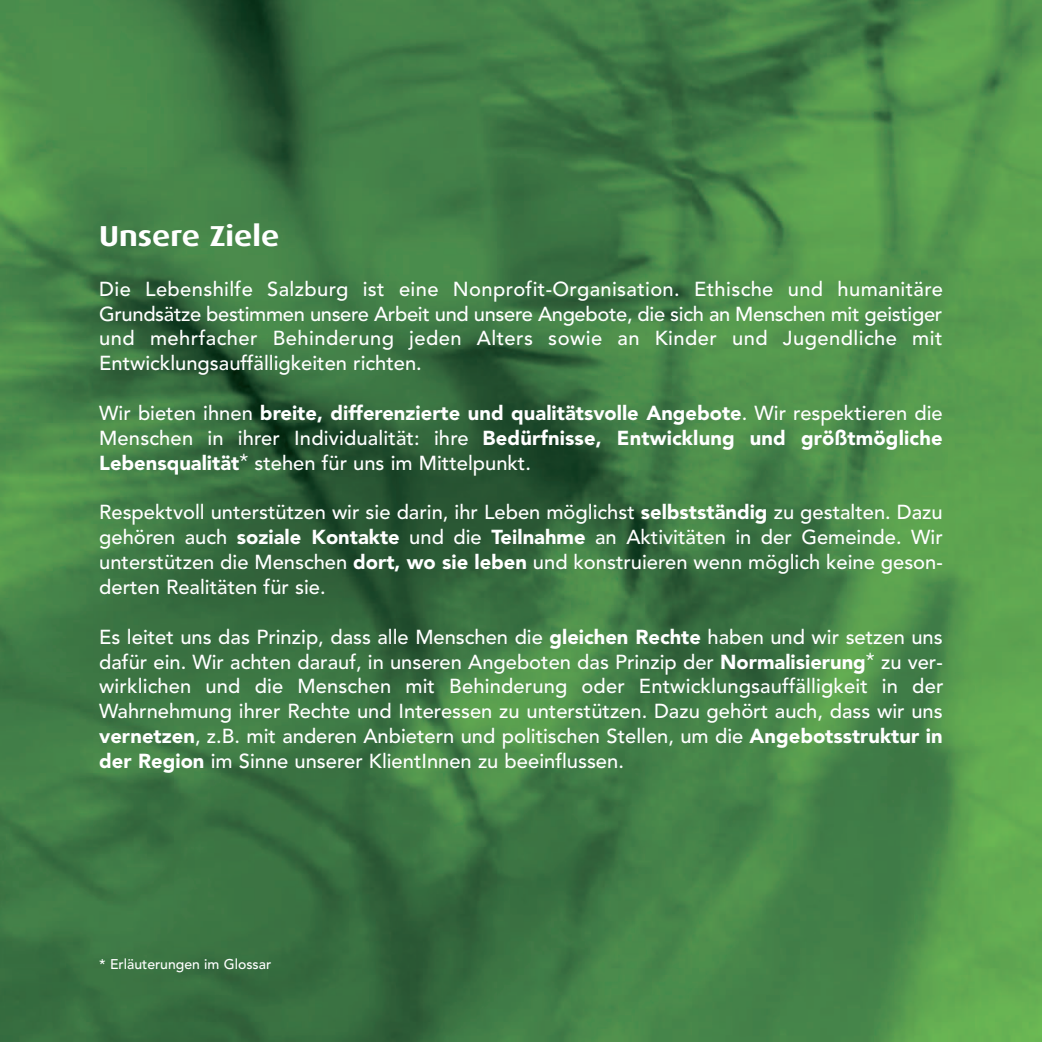
<style>
.page{position:relative;width:1042px;height:1042px;background:#fff}
.page>*{position:absolute;margin:0;border:0;box-sizing:border-box;transform-origin:0 0}
.t1{font:700 28.88px "Dax Wide";color:#fff}
.t2{font:500 20.12px/24.8px "Avenir";color:#fff;text-align:justify}
.t3{font:900 20.12px/24.8px "Avenir";letter-spacing:.01em;color:#fff;text-align:justify}
.t4{font:500 14px "Avenir";color:#fff}
.s1{font-weight:500}
.s2{font-weight:400}
.s3{font-weight:900}
</style>
<div class="page">
<img style="left:0;top:0;width:1042px;height:1042px">
<h1 class="t1" style="left:99px;top:219px;width:182px">Unsere Ziele</h1>
<p class="t2" style="left:99px;top:278px;width:845px">Die Lebenshilfe Salzburg ist eine Nonprofit-Organisation. Ethische und humanitäre Grundsätze bestimmen unsere Arbeit und unsere Angebote, die sich an Menschen mit geistiger und mehrfacher Behinderung jeden Alters sowie an Kinder und Jugendliche mit Entwicklungsauffälligkeiten richten.</p>
<p class="t3" style="left:99px;top:402px;width:845px"><span class="s1">Wir bieten ihnen</span> breite, differenzierte und qualitätsvolle Angebote<span class="s1">. Wir respektieren die Menschen in ihrer Individualität: ihre</span> Bedürfnisse, Entwicklung und größtmögliche Lebensqualität<span class="s2">*</span> <span class="s1">stehen für uns im Mittelpunkt.</span></p>
<p class="t2" style="left:99px;top:502px;width:845px">Respektvoll unterstützen wir sie darin, ihr Leben möglichst <span class="s3">selbstständig</span> zu gestalten. Dazu gehören auch <span class="s3">soziale Kontakte</span> und die <span class="s3">Teilnahme</span> an Aktivitäten in der Gemeinde. Wir unterstützen die Menschen <span class="s3">dort, wo sie leben</span> und konstruieren wenn möglich keine geson&shy;derten Realitäten für sie.</p>
<p class="t2" style="left:99px;top:626px;width:846px">Es leitet uns das Prinzip, dass alle Menschen die <span class="s3">gleichen Rechte</span> haben und wir setzen uns dafür ein. Wir achten darauf, in unseren Angeboten das Prinzip der <span class="s3">Normalisierung</span><span class="s2">*</span> zu ver&shy;wirklichen und die Menschen mit Behinderung oder Entwicklungsauffälligkeit in der Wahrnehmung ihrer Rechte und Interessen zu unterstützen. Dazu gehört auch, dass wir uns <span class="s3">vernetzen</span>, z.B. mit anderen Anbietern und politischen Stellen, um die <span class="s3">Angebotsstruktur in der Region</span> im Sinne unserer KlientInnen zu beeinflussen.</p>
<p class="t4" style="left:99px;top:958px;width:174px">* Erläuterungen im Glossar</p>
</div>
